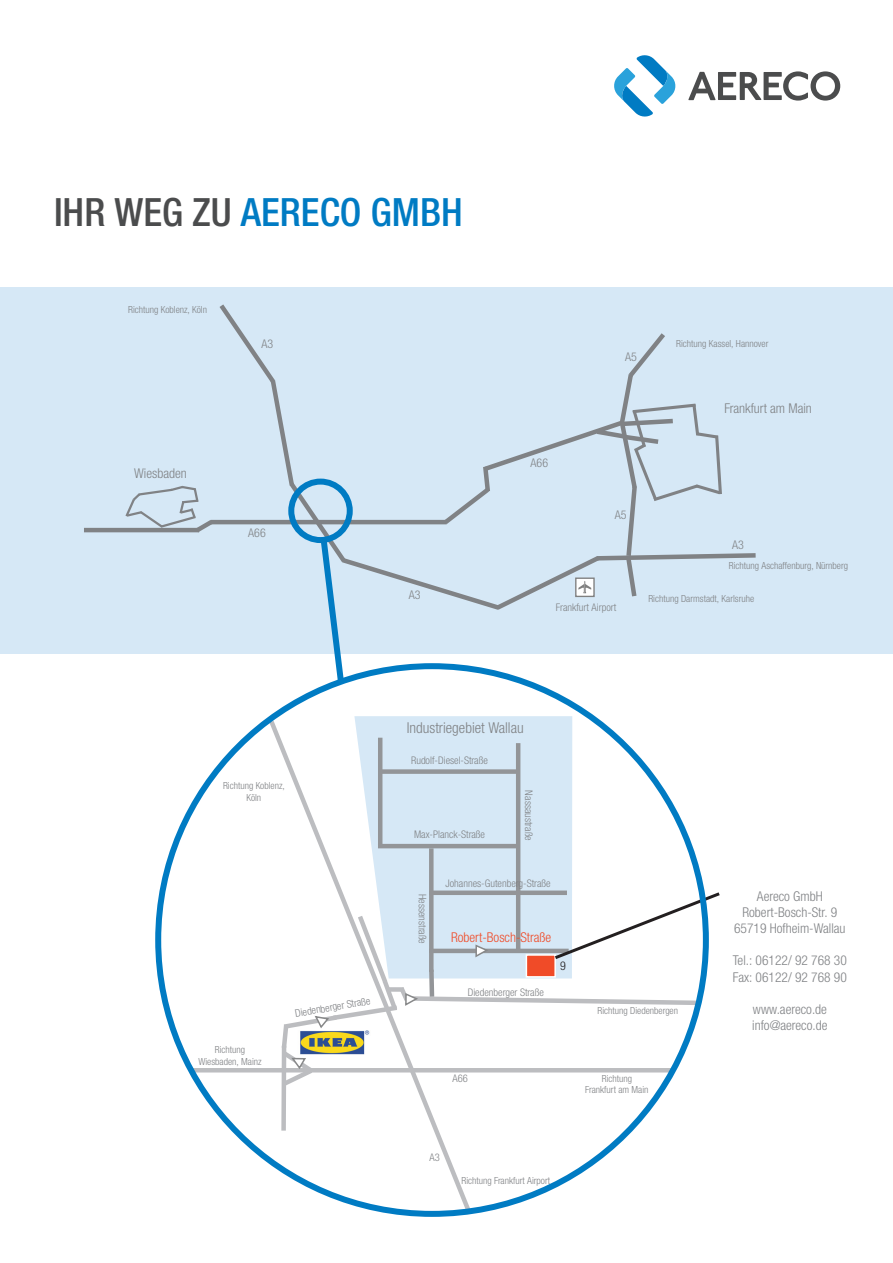
<style>
.page{position:relative;width:893px;height:1263px;background:#fff}
.page>*{position:absolute;margin:0;border:0;box-sizing:border-box;transform-origin:0 0}
.t1{font:500 condensed 39px "Helvetica Neue LTW1 G";color:#007bc3}
.t2{font:300 condensed 15px "Helvetica Neue LTW1 G";color:#808285}
.t3{font:300 condensed 13.5px "Helvetica Neue LTW1 G";color:#808285}
.t4{font:300 condensed 13.5px "Helvetica Neue LTW1 G";color:#f04b28}
.t5{font:300 condensed 12px "Helvetica Neue LTW1 G";color:#808285}
.t6{font:300 condensed 12px "Helvetica Neue LTW1 G";color:#231f20}
.t7{font:300 condensed 10.5px "Helvetica Neue LTW1 G";color:#808285}
.t8{font:300 condensed 9.75px "Helvetica Neue LTW1 G";color:#808285}
.s1{color:#4b4c4d}
</style>
<div class="page">
<div style="left:0;top:287px;width:893px;height:367px;background:#d6e8f6"></div>
<svg style="left:266px;top:716px;width:209px;height:501px"></svg>
<hr style="left:192px;top:1068px;width:482px;height:4px;background:#bcbdc0">
<svg style="left:354px;top:716px;width:218px;height:174px;background:#d7e8f5"></svg>
<hr style="left:84px;top:528px;width:115px;height:4px;background:#808285">
<svg style="left:123px;top:304px;width:633px;height:382px"></svg>
<div style="left:429px;top:848px;width:5px;height:124px;background:#939598"></div>
<hr style="left:516px;top:743px;width:4px;height:207px;background:#939598">
<hr style="left:378px;top:844px;width:140px;height:4px;background:#939598">
<hr style="left:378px;top:738px;width:4px;height:107px;background:#939598">
<div style="left:381px;top:769px;width:137px;height:5px;background:#939598"></div>
<svg style="left:688px;top:71px;width:152px;height:30px"></svg>
<svg style="left:614px;top:55px;width:62px;height:62px"></svg>
<svg style="left:278px;top:890px;width:442px;height:245px"></svg>
<p class="t1" style="left:54px;top:189px;width:410px"><span class="s1">IHR WEG ZU</span> AERECO GMBH</p>
<p class="t8" style="left:128px;top:304px;width:80px">Richtung Koblenz, Köln</p>
<p class="t5" style="left:261px;top:337px;width:13px">A3</p>
<p class="t3" style="left:134px;top:466px;width:54px">Wiesbaden</p>
<p class="t5" style="left:248px;top:526px;width:19px">A66</p>
<p class="t5" style="left:409px;top:588px;width:13px">A3</p>
<p class="t5" style="left:625px;top:350px;width:13px">A5</p>
<p class="t8" style="left:676px;top:338px;width:94px">Richtung Kassel, Hannover</p>
<p class="t3" style="left:724px;top:401px;width:89px">Frankfurt am Main</p>
<p class="t5" style="left:531px;top:456px;width:19px">A66</p>
<p class="t5" style="left:615px;top:508px;width:13px">A5</p>
<p class="t7" style="left:556px;top:601px;width:62px">Frankfurt Airport</p>
<p class="t5" style="left:732px;top:538px;width:13px">A3</p>
<p class="t8" style="left:729px;top:559px;width:121px">Richtung Aschaffenburg, Nürnberg</p>
<p class="t8" style="left:648px;top:592px;width:107px">Richtung Darmstadt, Karlsruhe</p>
<p class="t8" style="left:223px;top:780px;width:63px">Richtung Koblenz,</p>
<p class="t8" style="left:247px;top:792px;width:16px">Köln</p>
<p class="t8" style="left:215px;top:1044px;width:32px">Richtung</p>
<p class="t8" style="left:198px;top:1056px;width:65px">Wiesbaden, Mainz</p>
<p class="t7" style="left:294px;top:1007px;width:78px;rotate:-10deg">Diedenberger Straße</p>
<p class="t2" style="left:407px;top:718px;width:118px">Industriegebiet Wallau</p>
<p class="t7" style="left:411px;top:754px;width:78px">Rudolf-Diesel-Straße</p>
<p class="t7" style="left:414px;top:828px;width:73px">Max-Planck-Straße</p>
<p class="t7" style="left:535px;top:790px;width:52px;rotate:90deg">Nassaustraße</p>
<p class="t7" style="left:429px;top:894px;width:52px;rotate:90deg">Hessenstraße</p>
<p class="t7" style="left:445px;top:877px;width:107px">Johannes-Gutenberg-Straße</p>
<p class="t4" style="left:451px;top:929px;width:102px">Robert-Bosch-Straße</p>
<p class="t7" style="left:468px;top:986px;width:78px">Diedenberger Straße</p>
<p class="t6" style="left:560px;top:958px;width:7px">9</p>
<p class="t8" style="left:598px;top:1004px;width:82px">Richtung Diedenbergen</p>
<p class="t7" style="left:452px;top:1072px;width:17px">A66</p>
<p class="t8" style="left:602px;top:1073px;width:32px">Richtung</p>
<p class="t8" style="left:585px;top:1084px;width:65px">Frankfurt am Main</p>
<p class="t7" style="left:430px;top:1151px;width:12px">A3</p>
<p class="t8" style="left:461px;top:1175px;width:90px">Richtung Frankfurt Airport</p>
<p class="t3" style="left:757px;top:888px;width:67px">Aereco GmbH</p>
<p class="t3" style="left:742px;top:904px;width:96px">Robert-Bosch-Str. 9</p>
<p class="t3" style="left:734px;top:920px;width:113px">65719 Hofheim-Wallau</p>
<p class="t3" style="left:733px;top:953px;width:115px">Tel.: 06122/ 92 768 30</p>
<p class="t3" style="left:733px;top:969px;width:115px">Fax: 06122/ 92 768 90</p>
<p class="t3" style="left:753px;top:1001px;width:76px">www.aereco.de</p>
<p class="t3" style="left:752px;top:1017px;width:77px">info@aereco.de</p>
</div>
